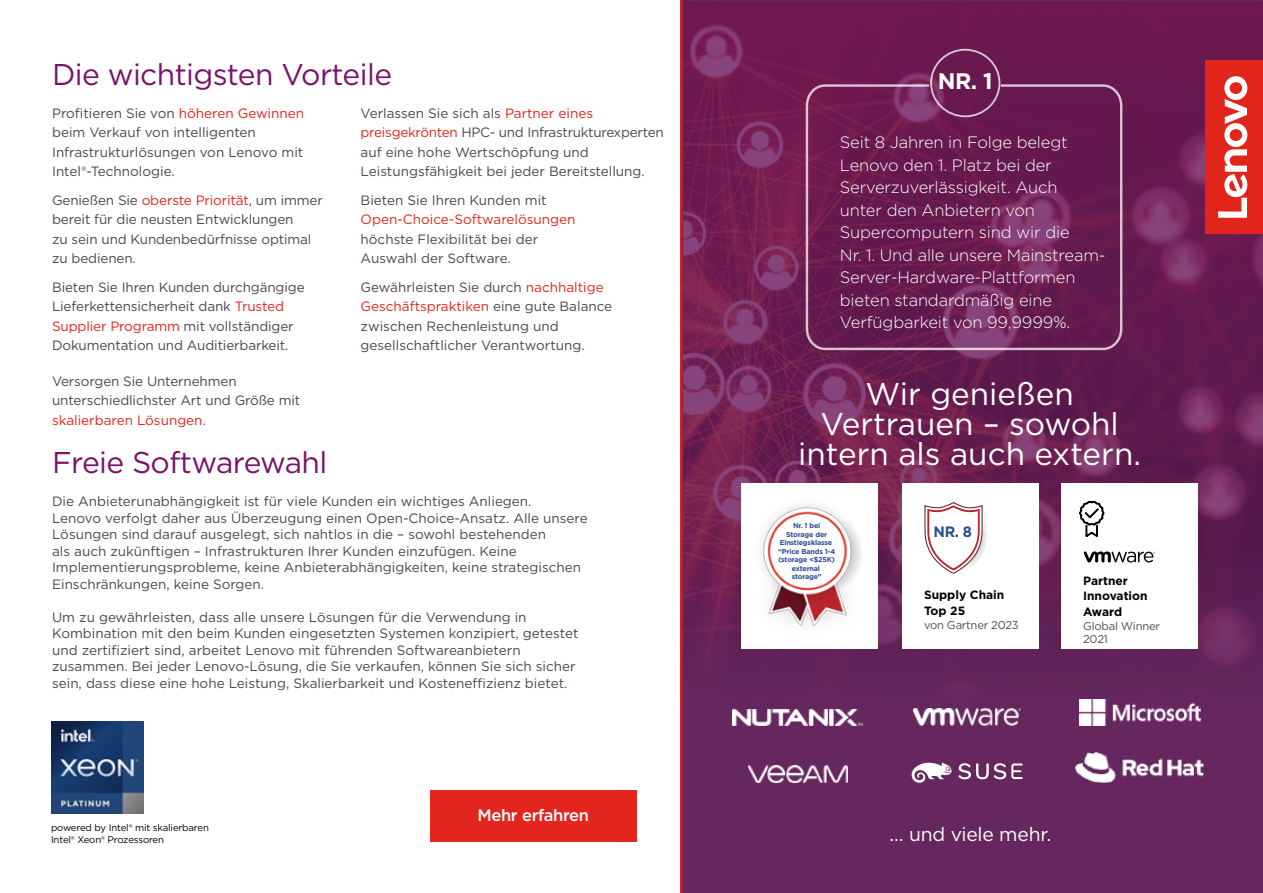
<style>
.page{position:relative;width:1263px;height:893px;background:#fff}
.page>*{position:absolute;margin:0;border:0;box-sizing:border-box;transform-origin:0 0}
.t1{font:31.5px/30px "Gotham";color:#fff;text-align:center}
.t2{font:30px "Gotham";letter-spacing:-.02em;color:#7a126b}
.t3{font:700 22.5px "Gotham";color:#fff}
.t4{font:700 22.2px "Montserrat";color:#294e95}
.t5{font:19.35px "Gotham";letter-spacing:-.01em;color:#fff}
.t6{font:300 16.5px/22.5px "Gotham";letter-spacing:-.01em;color:#fff}
.t7{font:500 16.5px "Gotham";letter-spacing:-.02em;color:#fff}
.t8{font:700 15px/14.2px "Arial Narrow";letter-spacing:-.04em;color:#000}
.t9{font:700 15px "Gotham";color:#294e95}
.t10{font:700 14.7px/13.4px "Arial";letter-spacing:-.055em;color:#000}
.t11{font:13.5px/19.5px "Gotham";color:#4e444e}
.t12{font:13.5px "Gotham";color:#e1251b}
.t13{font:700 12px/16.2px "Gotham";color:#000}
.t14{font:12px "Arial";letter-spacing:-.075em;color:#6f7170}
.t15{font:11.25px/13.5px "Gotham";letter-spacing:-.02em;color:#4d4d4d}
.t16{font:11.25px "Arial Narrow";letter-spacing:-.04em;color:#6f7170}
.t17{font:9.6px/12px "Gotham";letter-spacing:-.015em;color:#000}
.t18{font:700 7.05px/8.6px "Gotham";letter-spacing:-.02em;color:#294e95;text-align:center}
.s1{color:#e1251b}
.s2{font-size:24.75px}
</style>
<div class="page">
<svg style="left:681px;top:0;width:582px;height:893px;background:#6a2257"></svg>
<div style="left:902px;top:483px;width:136px;height:166px;background:#fff"></div>
<div style="left:1061px;top:483px;width:137px;height:166px;background:#fff"></div>
<div style="left:741px;top:483px;width:137px;height:166px;background:#fff"></div>
<svg style="left:1079px;top:501px;width:25px;height:36px"></svg>
<svg style="left:1083px;top:551px;width:72px;height:12px"></svg>
<img style="left:761px;top:505px;width:100px;height:121px">
<div style="left:771px;top:515px;width:72px;height:72px;background:#fff;border-radius:50%"></div>
<svg style="left:925px;top:502px;width:62px;height:71px"></svg>
<svg style="left:804px;top:83px;width:319px;height:268px;background:#6d2256"></svg>
<div style="left:930px;top:49px;width:70px;height:68px;border:2px solid #fff;border-radius:50%"></div>
<img style="left:1075px;top:752px;width:129px;height:31px">
<img style="left:1079px;top:699px;width:121px;height:26px">
<img style="left:733px;top:709px;width:129px;height:16px">
<img style="left:913px;top:708px;width:108px;height:17px">
<img style="left:748px;top:765px;width:99px;height:18px">
<svg style="left:958px;top:763px;width:65px;height:16px"></svg>
<svg style="left:911px;top:763px;width:40px;height:21px"></svg>
<div style="left:430px;top:790px;width:206px;height:52px;background:#e2261d"></div>
<img style="left:51px;top:721px;width:92px;height:92px">
<div style="left:1205px;top:61px;width:58px;height:173px;background:#e1251b"></div>
<svg style="left:1218px;top:76px;width:29px;height:142px"></svg>
<h2 class="t2" style="left:52px;top:55px;width:342px">Die wichtigsten Vorteile</h2>
<p class="t11" style="left:52px;top:103px;width:254px">Profitieren Sie von <span class="s1">höheren Gewinnen </span>beim Verkauf von intelligenten<br>Infrastrukturlösungen von Lenovo mit<br>Intel®-Technologie.</p>
<p class="t11" style="left:52px;top:190px;width:272px">Genießen Sie <span class="s1">oberste Priorität</span>, um immer bereit für die neusten Entwicklungen<br>zu sein und Kundenbedürfnisse optimal zu bedienen.</p>
<p class="t11" style="left:52px;top:277px;width:254px">Bieten Sie Ihren Kunden durchgängige Lieferkettensicherheit dank <span class="s1">Trusted Supplier Programm</span> mit vollständiger Dokumentation und Auditierbarkeit.</p>
<p class="t11" style="left:52px;top:371px;width:250px">Versorgen Sie Unternehmen unterschiedlichster Art und Größe mit</p>
<p class="t12" style="left:52px;top:411px;width:155px">skalierbaren Lösungen.</p>
<p class="t11" style="left:361px;top:103px;width:305px">Verlassen Sie sich als <span class="s1">Partner eines preisgekrönten</span> HPC- und Infrastrukturexperten auf eine hohe Wertschöpfung und Leistungsfähigkeit bei jeder Bereitstellung.</p>
<p class="t11" style="left:361px;top:190px;width:188px">Bieten Sie Ihren Kunden mit</p>
<p class="t12" style="left:361px;top:211px;width:216px">Open-Choice-Softwarelösungen</p>
<p class="t11" style="left:361px;top:229px;width:179px">höchste Flexibilität bei der<br>Auswahl der Software.</p>
<p class="t11" style="left:361px;top:277px;width:253px">Gewährleisten Sie durch <span class="s1">nachhaltige Geschäftspraktiken</span> eine gute Balance zwischen Rechenleistung und gesellschaftlicher Verantwortung.</p>
<h2 class="t2" style="left:52px;top:444px;width:277px">Freie Softwarewahl</h2>
<p class="t11" style="left:52px;top:493px;width:537px;line-height:16.5px">Die Anbieterunabhängigkeit ist für viele Kunden ein wichtiges Anliegen.<br>Lenovo verfolgt daher aus Überzeugung einen Open-Choice-Ansatz. Alle unsere Lösungen sind darauf ausgelegt, sich nahtlos in die – sowohl bestehenden<br>als auch zukünftigen – Infrastrukturen Ihrer Kunden einzufügen. Keine Implementierungsprobleme, keine Anbieterabhängigkeiten, keine strategischen Einschränkungen, keine Sorgen.</p>
<p class="t11" style="left:52px;top:608px;width:528px;line-height:16.5px">Um zu gewährleisten, dass alle unsere Lösungen für die Verwendung in Kombination mit den beim Kunden eingesetzten Systemen konzipiert, getestet und zertifiziert sind, arbeitet Lenovo mit führenden Softwareanbietern zusammen. Bei jeder Lenovo-Lösung, die Sie verkaufen, können Sie sich sicher sein, dass diese eine hohe Leistung, Skalierbarkeit und Kosteneffizienz bietet.</p>
<p class="t17" style="left:51px;top:821px;width:159px">powered by Intel® mit skalierbaren<br>Intel® Xeon® Prozessoren</p>
<p class="t7" style="left:477px;top:805px;width:113px">Mehr erfahren</p>
<h3 class="t3" style="left:938px;top:67px;width:56px">NR. 1</h3>
<p class="t6" style="left:840px;top:131px;width:267px">Seit 8 Jahren in Folge belegt<br>Lenovo den 1. Platz bei der<br>Serverzuverlässigkeit. Auch<br>unter den Anbietern von<br>Supercomputern sind wir die<br>Nr. 1. Und alle unsere Mainstream-<br>Server-Hardware-Plattformen bieten standardmäßig eine<br>Verfügbarkeit von 99,9999%.</p>
<h1 class="t1" style="left:798px;top:378px;width:344px">Wir genießen<br>Vertrauen – sowohl intern als auch extern.</h1>
<p class="t18" style="left:778px;top:521px;width:58px">Nr. 1 bei<br>Storage der<br>Einstiegsklasse “Price Bands 1-4 (storage &lt;$25K) external storage”</p>
<p class="t9" style="left:933px;top:522px;width:40px">NR. 8</p>
<p class="t13" style="left:924px;top:587px;width:82px">Supply Chain<br>Top 25</p>
<p class="t15" style="left:924px;top:618px;width:96px">von Gartner 2023</p>
<h3 class="t4" style="left:938px;top:518px;width:35px">#<span class="s2">8</span></h3>
<p class="t8" style="left:925px;top:587px;width:74px">Gartner<br>Supply Chain</p>
<p class="t16" style="left:925px;top:614px;width:60px">Top 25 for 2023</p>
<p class="t10" style="left:1084px;top:574px;width:72px">Partner<br>Innovation<br>Award</p>
<p class="t14" style="left:1084px;top:613px;width:93px">2021 GlobalWinner</p>
<p class="t13" style="left:1083px;top:573px;width:66px;line-height:15px">Partner<br>Innovation</p>
<p class="t13" style="left:1083px;top:604px;width:41px">Award</p>
<p class="t15" style="left:1083px;top:619px;width:78px">Global Winner<br>2021</p>
<h3 class="t5" style="left:889px;top:822px;width:163px">... und viele mehr.</h3>
</div>
